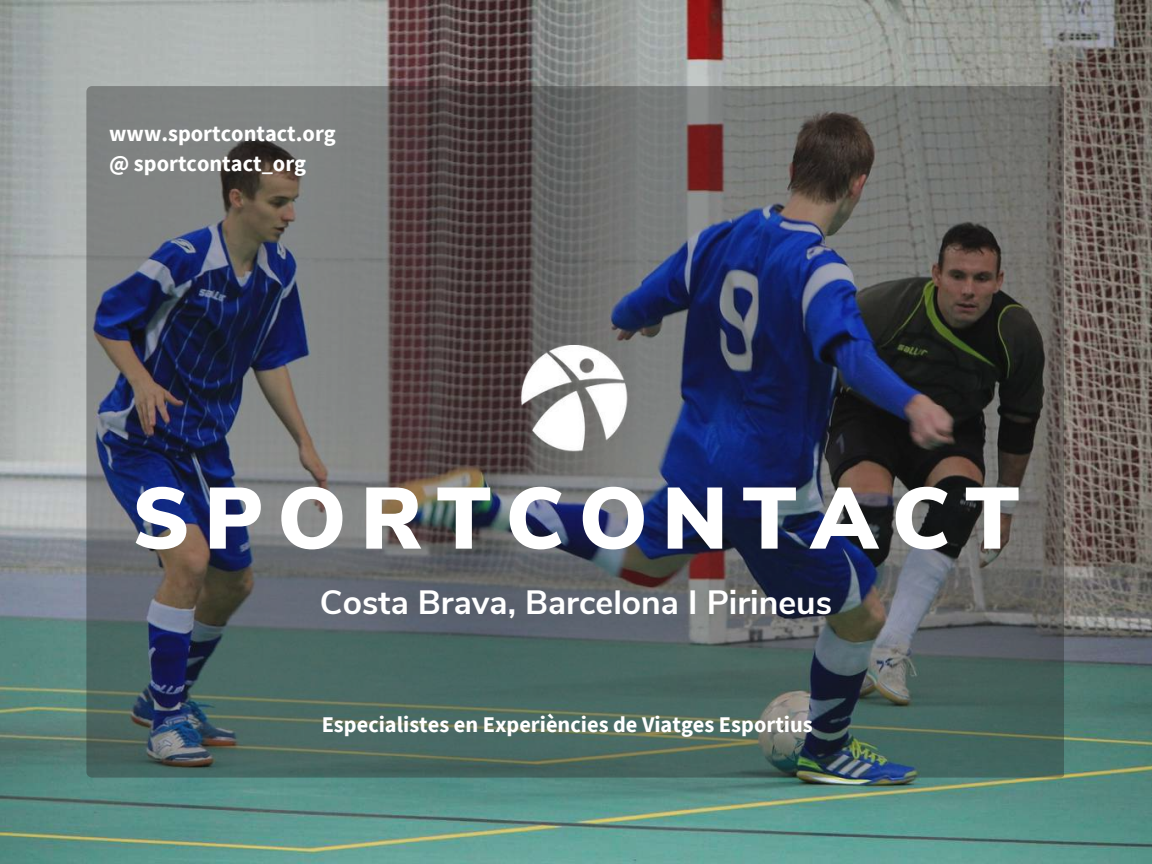
<style>
.page{position:relative;width:1152px;height:864px;background:#fff}
.page>*{position:absolute;margin:0;border:0;box-sizing:border-box;transform-origin:0 0}
.t1{font:900 86.7px "Nunito Sans";letter-spacing:.165em;color:#fff}
.t2{font:700 33.6px "Nunito Sans";color:#fff}
.t3{font:700 22.35px/30.3px "Source Sans Pro";color:#fff}
</style>
<div class="page">
<img style="left:0;top:0;width:1152px;height:864px">
<img style="left:86px;top:86px;width:978px;height:692px;border-radius:6px">
<img style="left:510px;top:345px;width:132px;height:113px">
<p class="t3" style="left:109px;top:118px;width:228px">www.sportcontact.org @ sportcontact_org</p>
<h1 class="t1" style="left:132px;top:461px;width:889px">SPORTCONTACT</h1>
<h2 class="t2" style="left:320px;top:580px;width:514px">Costa Brava, Barcelona I Pirineus</h2>
<p class="t3" style="left:322px;top:709px;width:493px">Especialistes en Experiències de Viatges Esportius</p>
</div>
